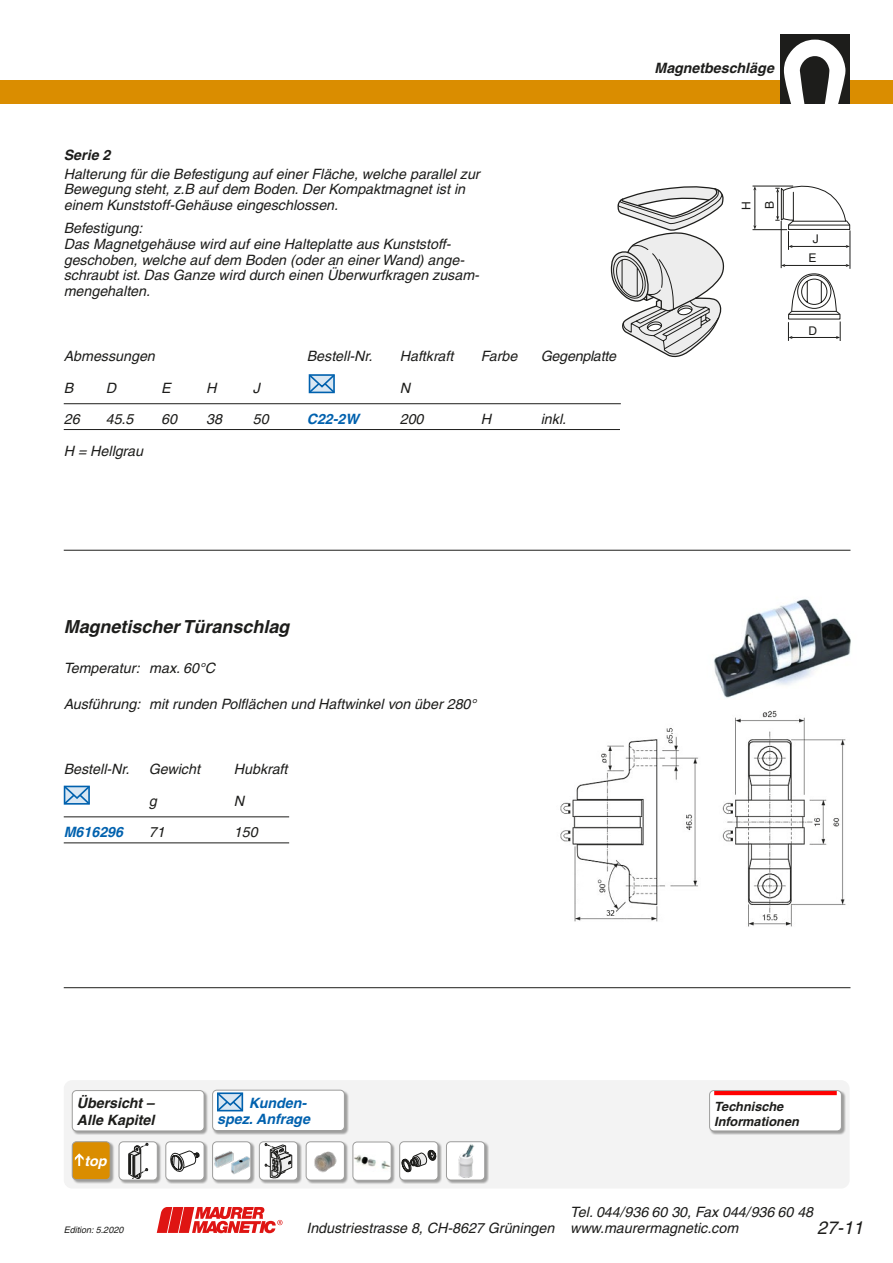
<style>
.page{position:relative;width:893px;height:1263px;background:#fff}
.page>*{position:absolute;margin:0;border:0;box-sizing:border-box;transform-origin:0 0}
.t1{font:italic 700 18px "Helvetica";color:#1d1d1b}
.t2{font:italic 18px "Helvetica";color:#1d1d1b}
.t3{font:italic 14.25px/15.8px "Helvetica";color:#1d1d1b}
.t4{font:italic 700 14.25px/16.5px "Helvetica";color:#1d1d1b}
.t5{font:italic 700 14.25px/16.5px "Helvetica";color:#0061ae;text-align:right}
.t6{font:italic 700 14.25px "Helvetica";color:#fff}
.t7{font:italic 700 12.75px/15px "Helvetica";color:#1d1d1b}
.t8{font:12px/23.1px "Helvetica";color:#1d1d1b}
.t9{font:italic 9px "Helvetica";color:#1d1d1b}
</style>
<div class="page">
<div style="left:0;top:81px;width:893px;height:23px;background:#da8d00"></div>
<div style="left:780px;top:34px;width:70px;height:70px;background:#1d1d1b"></div>
<svg style="left:784px;top:40px;width:61px;height:64px"></svg>
<svg style="left:157px;top:1207px;width:125px;height:26px"></svg>
<svg style="left:610px;top:186px;width:115px;height:171px"></svg>
<hr style="left:850px;top:230px;width:1px;height:39px;background:#1d1d1b">
<hr style="left:752px;top:229px;width:35px;height:1px;background:#1d1d1b">
<hr style="left:752px;top:186px;width:41px;height:1px;background:#1d1d1b">
<hr style="left:755px;top:189px;width:1px;height:37px;background:#1d1d1b">
<svg style="left:775px;top:185px;width:75px;height:65px"></svg>
<hr style="left:784px;top:265px;width:63px;height:1px;background:#1d1d1b">
<hr style="left:781px;top:221px;width:1px;height:47px;background:#1d1d1b">
<svg style="left:788px;top:273px;width:53px;height:68px"></svg>
<hr style="left:64px;top:550px;width:786px;height:1px;background:#1d1d1b">
<hr style="left:64px;top:987px;width:786px;height:1px;background:#1d1d1b">
<img style="left:714px;top:599px;width:137px;height:99px">
<img style="left:560px;top:710px;width:286px;height:217px">
<svg style="left:308px;top:374px;width:27px;height:20px"></svg>
<svg style="left:63px;top:785px;width:27px;height:20px"></svg>
<div style="left:64px;top:1080px;width:786px;height:108px;background:#f3f3f3;border-radius:9px"></div>
<div style="left:119px;top:1141px;width:42px;height:43px;background:#1d1d1b;opacity:.4"></div>
<div style="left:119px;top:1142px;width:38px;height:38px;background:#fff;border-radius:4px"></div>
<svg style="left:128px;top:1143px;width:20px;height:35px"></svg>
<div style="left:119px;top:1141px;width:39px;height:39px;border:1px solid #9d9d9c;border-radius:4px"></div>
<div style="left:446px;top:1141px;width:43px;height:43px;background:#1d1d1b;opacity:.4"></div>
<img style="left:446px;top:1142px;width:39px;height:38px">
<div style="left:446px;top:1141px;width:39px;height:39px;border:1px solid #9d9d9c;border-radius:4px"></div>
<div style="left:166px;top:1141px;width:42px;height:43px;background:#1d1d1b;opacity:.4"></div>
<div style="left:166px;top:1142px;width:38px;height:38px;background:#fff;border-radius:4px"></div>
<svg style="left:170px;top:1150px;width:30px;height:22px"></svg>
<div style="left:165px;top:1141px;width:39px;height:39px;border:1px solid #9d9d9c;border-radius:4px"></div>
<div style="left:212px;top:1141px;width:43px;height:43px;background:#1d1d1b;opacity:.4"></div>
<div style="left:213px;top:1142px;width:38px;height:38px;background:#fff;border-radius:4px"></div>
<img style="left:213px;top:1151px;width:38px;height:29px">
<div style="left:212px;top:1141px;width:39px;height:39px;border:1px solid #9d9d9c;border-radius:4px"></div>
<div style="left:259px;top:1141px;width:43px;height:43px;background:#1d1d1b;opacity:.4"></div>
<div style="left:259px;top:1142px;width:39px;height:38px;background:#fff;border-radius:4px"></div>
<svg style="left:265px;top:1143px;width:27px;height:35px"></svg>
<div style="left:259px;top:1141px;width:39px;height:39px;border:1px solid #9d9d9c;border-radius:4px"></div>
<div style="left:306px;top:1141px;width:43px;height:43px;background:#1d1d1b;opacity:.4"></div>
<div style="left:306px;top:1142px;width:38px;height:38px;background:#fff;border-radius:4px"></div>
<img style="left:314px;top:1151px;width:23px;height:22px">
<div style="left:306px;top:1141px;width:39px;height:39px;border:1px solid #9d9d9c;border-radius:4px"></div>
<div style="left:353px;top:1142px;width:42px;height:42px;background:#1d1d1b;opacity:.4"></div>
<div style="left:353px;top:1142px;width:38px;height:38px;background:#fff;border-radius:4px"></div>
<img style="left:355px;top:1155px;width:35px;height:14px">
<div style="left:353px;top:1141px;width:39px;height:40px;border:1px solid #9d9d9c;border-radius:4px"></div>
<div style="left:399px;top:1141px;width:43px;height:43px;background:#1d1d1b;opacity:.4"></div>
<div style="left:400px;top:1142px;width:38px;height:38px;background:#fff;border-radius:4px"></div>
<svg style="left:402px;top:1150px;width:34px;height:22px"></svg>
<div style="left:399px;top:1141px;width:39px;height:39px;border:1px solid #9d9d9c;border-radius:4px"></div>
<div style="left:72px;top:1141px;width:43px;height:43px;background:#1d1d1b;opacity:.4"></div>
<div style="left:72px;top:1142px;width:38px;height:37px;background:#da8d00;border-radius:4px"></div>
<div style="left:72px;top:1141px;width:39px;height:39px;border:1px solid #9d9d9c;border-radius:4px"></div>
<svg style="left:75px;top:1153px;width:9px;height:13px"></svg>
<hr style="left:64px;top:429px;width:556px;height:1px;background:#1d1d1b">
<hr style="left:64px;top:403px;width:557px;height:1px;background:#1d1d1b">
<hr style="left:64px;top:843px;width:225px;height:1px;background:#1d1d1b">
<hr style="left:64px;top:816px;width:225px;height:1px;background:#1d1d1b">
<div style="left:212px;top:1090px;width:137px;height:45px;background:#1d1d1b;opacity:.4"></div>
<div style="left:213px;top:1090px;width:131px;height:40px;background:#fff;border-radius:4px"></div>
<div style="left:212px;top:1090px;width:133px;height:41px;border:1px solid #9d9d9c;border-radius:4px"></div>
<div style="left:72px;top:1090px;width:137px;height:45px;background:#1d1d1b;opacity:.4"></div>
<div style="left:72px;top:1090px;width:132px;height:41px;background:#fff;border-radius:4px"></div>
<div style="left:72px;top:1090px;width:132px;height:41px;border:1px solid #9d9d9c;border-radius:4px"></div>
<svg style="left:216px;top:1091px;width:29px;height:21px"></svg>
<div style="left:709px;top:1090px;width:137px;height:45px;background:#1d1d1b;opacity:.4"></div>
<div style="left:710px;top:1090px;width:131px;height:41px;background:#fff;border-radius:4px"></div>
<hr style="left:714px;top:1091px;width:123px;height:4px;background:#f00">
<div style="left:709px;top:1090px;width:133px;height:41px;border:1px solid #9d9d9c;border-radius:4px"></div>
<p class="t4" style="left:64px;top:146px;width:48px">Serie 2</p>
<p class="t3" style="left:64px;top:166px;width:417px">Halterung für die Befestigung auf einer Fläche, welche parallel zur<br>Bewegung steht, z.B auf dem Boden. Der Kompaktmagnet ist in einem Kunststoff-Gehäuse eingeschlossen.</p>
<p class="t3" style="left:64px;top:220px;width:417px">Befestigung:<br>Das Magnetgehäuse wird auf eine Halteplatte aus Kunststoff&shy;geschoben, welche auf dem Boden (oder an einer Wand) ange&shy;schraubt ist. Das Ganze wird durch einen Überwurfkragen zusam&shy;mengehalten.</p>
<p class="t3" style="left:64px;top:348px;width:93px">Abmessungen</p>
<p class="t3" style="left:307px;top:348px;width:67px">Bestell-Nr.</p>
<p class="t3" style="left:400px;top:348px;width:55px">Haftkraft</p>
<p class="t3" style="left:481px;top:348px;width:38px">Farbe</p>
<p class="t3" style="left:541px;top:348px;width:77px">Gegenplatte</p>
<p class="t3" style="left:64px;top:380px;width:11px">B</p>
<p class="t3" style="left:106px;top:380px;width:12px">D</p>
<p class="t3" style="left:161px;top:380px;width:11px">E</p>
<p class="t3" style="left:206px;top:380px;width:12px">H</p>
<p class="t3" style="left:253px;top:380px;width:9px">J</p>
<p class="t3" style="left:400px;top:380px;width:12px">N</p>
<p class="t3" style="left:64px;top:411px;width:17px">26</p>
<p class="t3" style="left:106px;top:411px;width:29px">45.5</p>
<p class="t3" style="left:161px;top:411px;width:17px">60</p>
<p class="t3" style="left:206px;top:411px;width:17px">38</p>
<p class="t3" style="left:253px;top:411px;width:17px">50</p>
<p class="t5" style="left:307px;top:411px;width:54px">C22-2W</p>
<p class="t3" style="left:400px;top:411px;width:25px">200</p>
<p class="t3" style="left:481px;top:411px;width:12px">H</p>
<p class="t3" style="left:541px;top:411px;width:27px">inkl.</p>
<p class="t3" style="left:64px;top:443px;width:81px">H = Hellgrau</p>
<p class="t4" style="left:654px;top:59px;width:121px">Magnetbeschläge</p>
<p class="t8" style="left:735px;top:210px;width:11px;rotate:-90deg">H<br>B</p>
<p class="t8" style="left:808px;top:229px;width:12px;line-height:18.9px;text-align:center">J<br>E</p>
<p class="t8" style="left:808px;top:319px;width:10px">D</p>
<p class="t1" style="left:64px;top:615px;width:227px">Magnetischer Türanschlag</p>
<p class="t3" style="left:64px;top:661px;width:153px">Temperatur: max. 60°C</p>
<p class="t3" style="left:64px;top:696px;width:414px">Ausführung: mit runden Polflächen und Haftwinkel von über 280°</p>
<p class="t3" style="left:64px;top:761px;width:67px">Bestell-Nr.</p>
<p class="t3" style="left:149px;top:761px;width:53px">Gewicht</p>
<p class="t3" style="left:234px;top:761px;width:55px">Hubkraft</p>
<p class="t3" style="left:149px;top:793px;width:9px">g</p>
<p class="t3" style="left:234px;top:793px;width:12px">N</p>
<p class="t5" style="left:64px;top:824px;width:61px">M616296</p>
<p class="t3" style="left:149px;top:824px;width:17px">71</p>
<p class="t3" style="left:234px;top:824px;width:25px">150</p>
<p class="t4" style="left:77px;top:1094px;width:79px">Übersicht –<br>Alle Kapitel</p>
<p class="t7" style="left:714px;top:1099px;width:86px">Technische<br>Informationen</p>
<p class="t5" style="left:217px;top:1094px;width:94px">Kunden&shy;spez. Anfrage</p>
<p class="t6" style="left:85px;top:1152px;width:24px">top</p>
<p class="t3" style="left:306px;top:1204px;width:508px;text-indent:264px">Tel. 044/936 60 30, Fax 044/936 60 48<br>Industriestrasse 8, CH-8627 Grüningen www.maurermagnetic.com</p>
<p class="t9" style="left:64px;top:1224px;width:61px">Edition: 5.2020</p>
<p class="t2" style="left:817px;top:1217px;width:48px">27-11</p>
</div>
